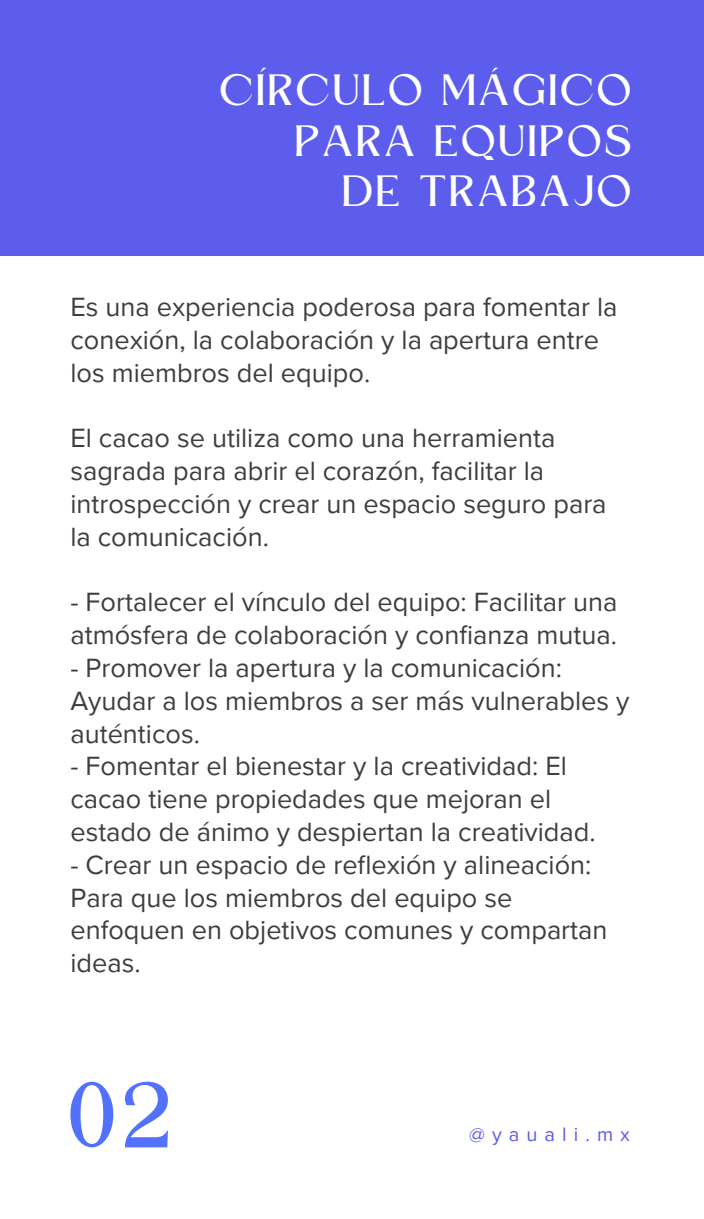
<style>
.page{position:relative;width:704px;height:1219px;background:#fff}
.page>*{position:absolute;margin:0;border:0;box-sizing:border-box;transform-origin:0 0}
.t1{font:87.5px "Kingred Serif";color:#5271ff}
.t2{font:40.88px/50.6px "Kingred Serif";letter-spacing:.05em;color:#fff;text-align:right}
.t3{font:27.12px/32.8px "Proxima Nova";color:#3e3e3e}
.t4{font:20px "Proxima Nova";letter-spacing:.355em;color:#5c5ced}
</style>
<div class="page">
<div style="left:0;top:0;width:703px;height:255px;background:#5c5ced"></div>
<h2 class="t2" style="left:220px;top:70px;width:414px">CÍRCULO MÁGICO<br>PARA EQUIPOS<br>DE TRABAJO</h2>
<h1 class="t3" style="left:70px;top:291px;width:548px">Es una experiencia poderosa para fomentar la conexión, la colaboración y la apertura entre los miembros del equipo.</h1>
<h2 class="t3" style="left:70px;top:422px;width:537px">El cacao se utiliza como una herramienta sagrada para abrir el corazón, facilitar la introspección y crear un espacio seguro para la comunicación.</h2>
<h2 class="t3" style="left:70px;top:586px;width:548px">- Fortalecer el vínculo del equipo: Facilitar una atmósfera de colaboración y confianza mutua.</h2>
<h2 class="t3" style="left:70px;top:652px;width:560px">- Promover la apertura y la comunicación:<br>Ayudar a los miembros a ser más vulnerables y auténticos.</h2>
<h2 class="t3" style="left:70px;top:750px;width:526px">- Fomentar el bienestar y la creatividad: El cacao tiene propiedades que mejoran el estado de ánimo y despiertan la creatividad.</h2>
<h2 class="t3" style="left:70px;top:849px;width:538px">- Crear un espacio de reflexión y alineación:<br>Para que los miembros del equipo se enfoquen en objetivos comunes y compartan ideas.</h2>
<p class="t1" style="left:70px;top:1081px;width:106px">02</p>
<p class="t4" style="left:469px;top:1123px;width:162px">@yauali.mx</p>
</div>
